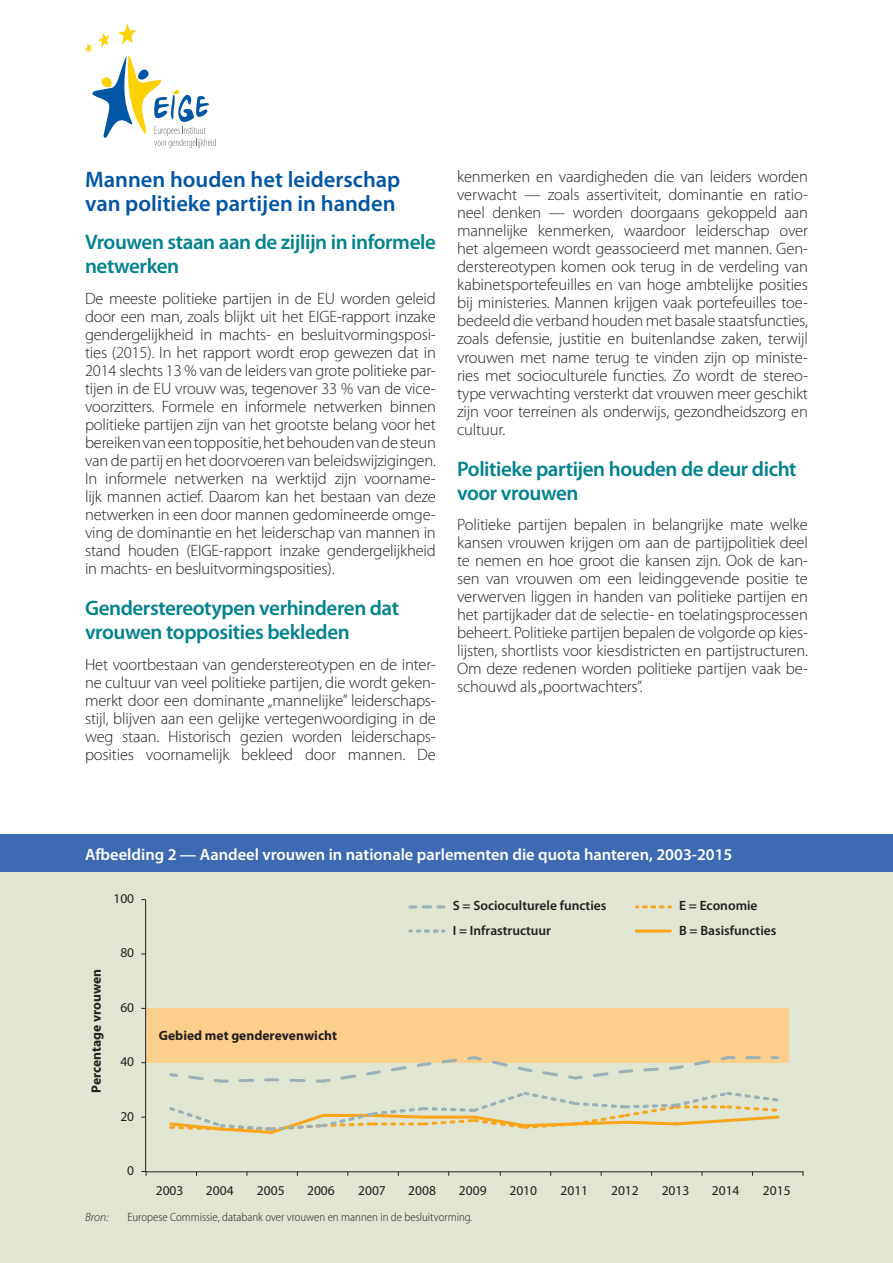
<style>
.page{position:relative;width:893px;height:1263px;background:#fff}
.page>*{position:absolute;margin:0;border:0;box-sizing:border-box;transform-origin:0 0}
.Title_1{font:600 22.5px/24px "Myriad Pro";color:#0155a5}
.Title_2{font:600 21px/24px "Myriad Pro";letter-spacing:-.02em;color:#00828f}
.Body_text{font:300 16.5px/18px "Myriad Pro";letter-spacing:-.01em;color:#231f20;text-align:justify}
.Figure_title{font:600 16.5px "Myriad Pro";color:#fff}
.t1{font:600 13.5px/24.2px "Myriad Pro";color:#231f20}
.t2{font:13.5px "Myriad Pro";color:#231f20}
.t3{font:700 13.5px "Myriad Pro";color:#231f20}
.Source{font:300 semi-condensed 12px "Myriad Pro";color:#231f20}
.Source-2{font:italic 300 12px "Myriad Pro";color:#231f20}
</style>
<div class="page">
<svg style="left:85px;top:24px;width:131px;height:124px"></svg>
<div style="left:0;top:866px;width:893px;height:397px;background:#e0e6d2"></div>
<div style="left:0;top:834px;width:893px;height:38px;background:#3d6bb3"></div>
<div style="left:146px;top:1008px;width:642px;height:55px;background:#fdcf8c"></div>
<hr style="left:145px;top:900px;width:1px;height:272px;background:#231f20">
<hr style="left:146px;top:1171px;width:657px;height:1px;background:#231f20">
<svg style="left:141px;top:1171px;width:6px;height:5px"></svg>
<svg style="left:169px;top:1056px;width:611px;height:78px"></svg>
<svg style="left:410px;top:905px;width:6px;height:3px"></svg>
<svg style="left:423px;top:905px;width:21px;height:3px"></svg>
<svg style="left:417px;top:929px;width:27px;height:3px"></svg>
<svg style="left:636px;top:905px;width:34px;height:3px"></svg>
<hr style="left:636px;top:929px;width:34px;height:3px;background:#f9a51b">
<p class="Title_1" style="left:85px;top:168px;width:317px">Mannen houden het leiderschap van politieke partijen in handen</p>
<p class="Title_2" style="left:85px;top:230px;width:352px">Vrouwen staan aan de zijlijn in informele netwerken</p>
<p class="Body_text" style="left:85px;top:290px;width:352px">De meeste politieke partijen in de EU worden geleid door een man, zoals blijkt uit het EIGE-rapport inzake gendergelijkheid in machts- en besluitvormingsposi&shy;ties (2015). In het rapport wordt erop gewezen dat in 2014 slechts 13 % van de leiders van grote politieke par&shy;tijen in de EU vrouw was, tegenover 33 % van de vice&shy;voorzitters. Formele en informele netwerken binnen politieke partijen zijn van het grootste belang voor het bereiken van een toppositie, het behouden van de steun van de partij en het doorvoeren van beleidswijzigingen.<br>In informele netwerken na werktijd zijn voorname&shy;lijk mannen actief. Daarom kan het bestaan van deze netwerken in een door mannen gedomineerde omge&shy;ving de dominantie en het leiderschap van mannen in stand houden (EIGE-rapport inzake gendergelijkheid in machts- en besluitvormingsposities).</p>
<p class="Title_2" style="left:85px;top:596px;width:316px">Genderstereotypen verhinderen dat vrouwen topposities bekleden</p>
<p class="Body_text" style="left:85px;top:655px;width:352px">Het voortbestaan van genderstereotypen en de inter&shy;ne cultuur van veel politieke partijen, die wordt geken&shy;merkt door een dominante „mannelijke” leiderschaps&shy;stijl, blijven aan een gelijke vertegenwoordiging in de weg staan. Historisch gezien worden leiderschaps&shy;posities voornamelijk bekleed door mannen. De</p>
<p class="Body_text" style="left:457px;top:168px;width:352px">kenmerken en vaardigheden die van leiders worden verwacht — zoals assertiviteit, dominantie en ratio&shy;neel denken — worden doorgaans gekoppeld aan mannelijke kenmerken, waardoor leiderschap over het algemeen wordt geassocieerd met mannen. Gen&shy;derstereotypen komen ook terug in de verdeling van kabinetsportefeuilles en van hoge ambtelijke posities bij ministeries. Mannen krijgen vaak portefeuilles toe&shy;bedeeld die verband houden met basale staatsfuncties, zoals defensie, justitie en buitenlandse zaken, terwijl vrouwen met name terug te vinden zijn op ministe&shy;ries met socioculturele functies. Zo wordt de stereo&shy;type verwachting versterkt dat vrouwen meer geschikt zijn voor terreinen als onderwijs, gezondheidszorg en cultuur.</p>
<p class="Title_2" style="left:457px;top:457px;width:341px">Politieke partijen houden de deur dicht voor vrouwen</p>
<p class="Body_text" style="left:457px;top:516px;width:352px">Politieke partijen bepalen in belangrijke mate welke kansen vrouwen krijgen om aan de partijpolitiek deel te nemen en hoe groot die kansen zijn. Ook de kan&shy;sen van vrouwen om een leidinggevende positie te verwerven liggen in handen van politieke partijen en het partijkader dat de selectie- en toelatingsprocessen beheert. Politieke partijen bepalen de volgorde op kies&shy;lijsten, shortlists voor kiesdistricten en partijstructuren.<br>Om deze redenen worden politieke partijen vaak be&shy;schouwd als „poortwachters”.</p>
<p class="Figure_title" style="left:85px;top:845px;width:649px">Afbeelding 2 — Aandeel vrouwen in nationale parlementen die quota hanteren, 2003-2015</p>
<p class="t2" style="left:113px;top:890px;width:22px">100</p>
<p class="t3" style="left:88px;top:1093px;width:126px;rotate:-90deg">Percentage vrouwen</p>
<p class="t2" style="left:120px;top:944px;width:15px">80</p>
<p class="t2" style="left:120px;top:999px;width:15px">60</p>
<p class="t2" style="left:120px;top:1053px;width:15px">40</p>
<p class="t2" style="left:120px;top:1108px;width:15px">20</p>
<p class="t2" style="left:127px;top:1162px;width:8px">0</p>
<p class="t3" style="left:159px;top:1027px;width:180px">Gebied met genderevenwicht</p>
<p class="t1" style="left:453px;top:893px;width:155px">S = Socioculturele functies<br>I = Infrastructuur</p>
<p class="t1" style="left:679px;top:893px;width:99px">E = Economie<br>B = Basisfuncties</p>
<p class="t2" style="left:156px;top:1182px;width:29px">2003</p>
<p class="t2" style="left:206px;top:1182px;width:29px">2004</p>
<p class="t2" style="left:257px;top:1182px;width:29px">2005</p>
<p class="t2" style="left:307px;top:1182px;width:29px">2006</p>
<p class="t2" style="left:358px;top:1182px;width:29px">2007</p>
<p class="t2" style="left:408px;top:1182px;width:29px">2008</p>
<p class="t2" style="left:459px;top:1182px;width:29px">2009</p>
<p class="t2" style="left:509px;top:1182px;width:29px">2010</p>
<p class="t2" style="left:560px;top:1182px;width:29px">2011</p>
<p class="t2" style="left:611px;top:1182px;width:29px">2012</p>
<p class="t2" style="left:662px;top:1182px;width:29px">2013</p>
<p class="t2" style="left:712px;top:1182px;width:29px">2014</p>
<p class="t2" style="left:763px;top:1182px;width:29px">2015</p>
<p class="Source-2" style="left:85px;top:1210px;width:25px">Bron:</p>
<p class="Source" style="left:128px;top:1209px;width:347px">Europese Commissie, databank over vrouwen en mannen in de besluitvorming.</p>
</div>
